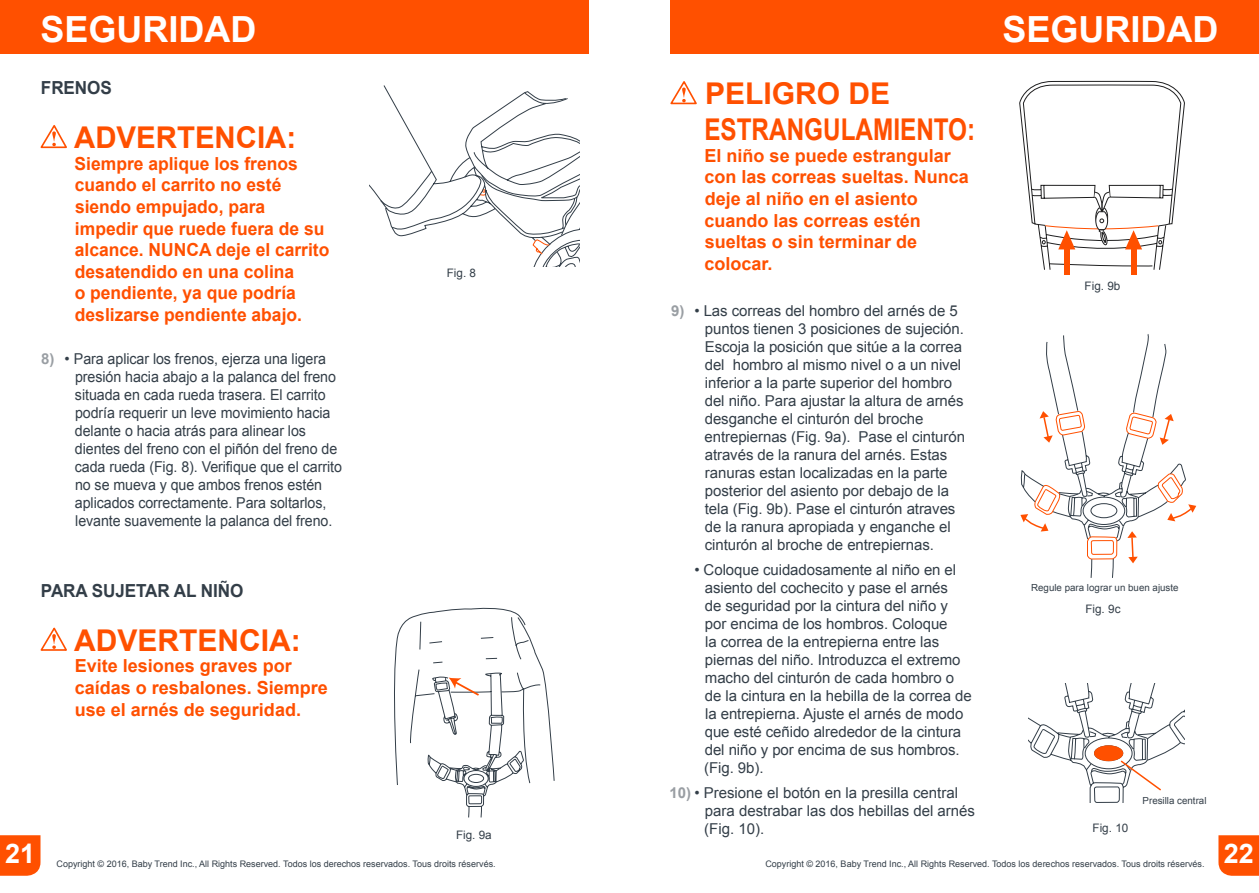
<style>
.page{position:relative;width:1259px;height:893px;background:#fff}
.page>*{position:absolute;margin:0;border:0;box-sizing:border-box;transform-origin:0 0}
.t1{font:700 36px "Arial";color:#fff}
.t2{font:700 30px/36px "Arial";color:#ff5000}
.t3{font:700 27px "Arial";color:#fff}
.t4{font:700 18px/21.6px "Arial";color:#ff5000}
.t5{font:700 18px "Arial";letter-spacing:-.005em;color:#333e48;scale:.95 1}
.t6{font:15px/18px "Arial";letter-spacing:-.005em;color:#333e48}
.t7{font:11.7px "Arial";color:#333e48}
.t8{font:9.75px "Arial";color:#333e48}
.t9{font:9px "Arial";color:#333e48}
.s1{font-weight:700;color:#999ea3}
</style>
<div class="page">
<div style="left:0;top:835px;width:40px;height:41px;background:#ff5000"></div>
<svg style="left:1218px;top:835px;width:41px;height:41px;background:#ff570b"></svg>
<div style="left:0;top:0;width:589px;height:54px;background:#ff5000"></div>
<div style="left:670px;top:0;width:589px;height:54px;background:#ff5000"></div>
<svg style="left:40px;top:125px;width:27px;height:24px"></svg>
<svg style="left:40px;top:627px;width:27px;height:24px"></svg>
<svg style="left:670px;top:81px;width:27px;height:24px"></svg>
<svg style="left:369px;top:85px;width:211px;height:182px"></svg>
<svg style="left:394px;top:607px;width:161px;height:211px"></svg>
<svg style="left:1020px;top:334px;width:176px;height:244px"></svg>
<svg style="left:1028px;top:683px;width:156px;height:119px"></svg>
<div style="left:1130px;top:249px;width:6px;height:26px;background:#ff5000"></div>
<svg style="left:1019px;top:81px;width:166px;height:190px"></svg>
<div style="left:1064px;top:249px;width:5px;height:26px;background:#ff5000"></div>
<h1 class="t1" style="left:40px;top:9px;width:218px">SEGURIDAD</h1>
<h1 class="t1" style="left:1002px;top:9px;width:217px">SEGURIDAD</h1>
<p class="t5" style="left:41px;top:78px;width:76px">FRENOS</p>
<h2 class="t2" style="left:74px;top:120px;width:224px">ADVERTENCIA:</h2>
<p class="t4" style="left:75px;top:153px;width:256px">Siempre aplique los frenos cuando el carrito no esté siendo empujado, para impedir que ruede fuera de su alcance. NUNCA deje el carrito desatendido en una colina<br>o pendiente, ya que podría deslizarse pendiente abajo.</p>
<p class="t6" style="left:75px;top:350px;width:269px;text-indent:-34px"><span class="s1">8)</span> • Para aplicar los frenos, ejerza una ligera presión hacia abajo a la palanca del freno situada en cada rueda trasera. El carrito podría requerir un leve movimiento hacia delante o hacia atrás para alinear los dientes del freno con el piñón del freno de cada rueda (Fig. 8). Verifique que el carrito no se mueva y que ambos frenos estén aplicados correctamente. Para soltarlos, levante suavemente la palanca del freno.</p>
<p class="t5" style="left:41px;top:580px;width:214px">PARA SUJETAR AL NIÑO</p>
<h2 class="t2" style="left:74px;top:622px;width:228px">ADVERTENCIA:</h2>
<p class="t4" style="left:75px;top:655px;width:255px">Evite lesiones graves por caídas o resbalones. Siempre use el arnés de seguridad.</p>
<p class="t7" style="left:447px;top:266px;width:31px">Fig. 8</p>
<p class="t7" style="left:456px;top:827px;width:37px">Fig. 9a</p>
<h2 class="t2" style="left:704px;top:76px;width:272px">PELIGRO DE<br>ESTRANGULAMIENTO:</h2>
<p class="t4" style="left:704px;top:145px;width:266px">El niño se puede estrangular con las correas sueltas. Nunca deje al niño en el asiento cuando las correas estén sueltas o sin terminar de colocar.</p>
<p class="t6" style="left:704px;top:302px;width:262px;text-indent:-33px"><span class="s1">9)</span> • Las correas del hombro del arnés de 5 puntos tienen 3 posiciones de sujeción.<br>Escoja la posición que sitúe a la correa del hombro al mismo nivel o a un nivel inferior a la parte superior del hombro del niño. Para ajustar la altura de arnés desganche el cinturón del broche entrepiernas (Fig. 9a). Pase el cinturón através de la ranura del arnés. Estas ranuras estan localizadas en la parte posterior del asiento por debajo de la tela (Fig. 9b). Pase el cinturón atraves de la ranura apropiada y enganche el cinturón al broche de entrepiernas.</p>
<p class="t6" style="left:704px;top:561px;width:269px;text-indent:-10px">• Coloque cuidadosamente al niño en el asiento del cochecito y pase el arnés<br>de seguridad por la cintura del niño y por encima de los hombros. Coloque<br>la correa de la entrepierna entre las piernas del niño. Introduzca el extremo macho del cinturón de cada hombro o de la cintura en la hebilla de la correa de la entrepierna. Ajuste el arnés de modo que esté ceñido alrededor de la cintura del niño y por encima de sus hombros. (Fig. 9b).</p>
<p class="t6" style="left:704px;top:784px;width:272px;text-indent:-35px"><span class="s1">10)</span> • Presione el botón en la presilla central para destrabar las dos hebillas del arnés (Fig. 10).</p>
<p class="t7" style="left:1084px;top:278px;width:37px">Fig. 9b</p>
<p class="t8" style="left:1031px;top:581px;width:149px">Regule para lograr un buen ajuste</p>
<p class="t7" style="left:1085px;top:601px;width:37px">Fig. 9c</p>
<p class="t7" style="left:1092px;top:820px;width:37px">Fig. 10</p>
<p class="t8" style="left:1142px;top:794px;width:65px">Presilla central</p>
<h3 class="t3" style="left:5px;top:839px;width:32px">21</h3>
<h3 class="t3" style="left:1223px;top:839px;width:32px">22</h3>
<p class="t9" style="left:57px;top:858px;width:441px">Copyright © 2016, Baby Trend Inc., All Rights Reserved. Todos los derechos reservados. Tous droits réservés.</p>
<p class="t9" style="left:765px;top:858px;width:441px">Copyright © 2016, Baby Trend Inc., All Rights Reserved. Todos los derechos reservados. Tous droits réservés.</p>
</div>
